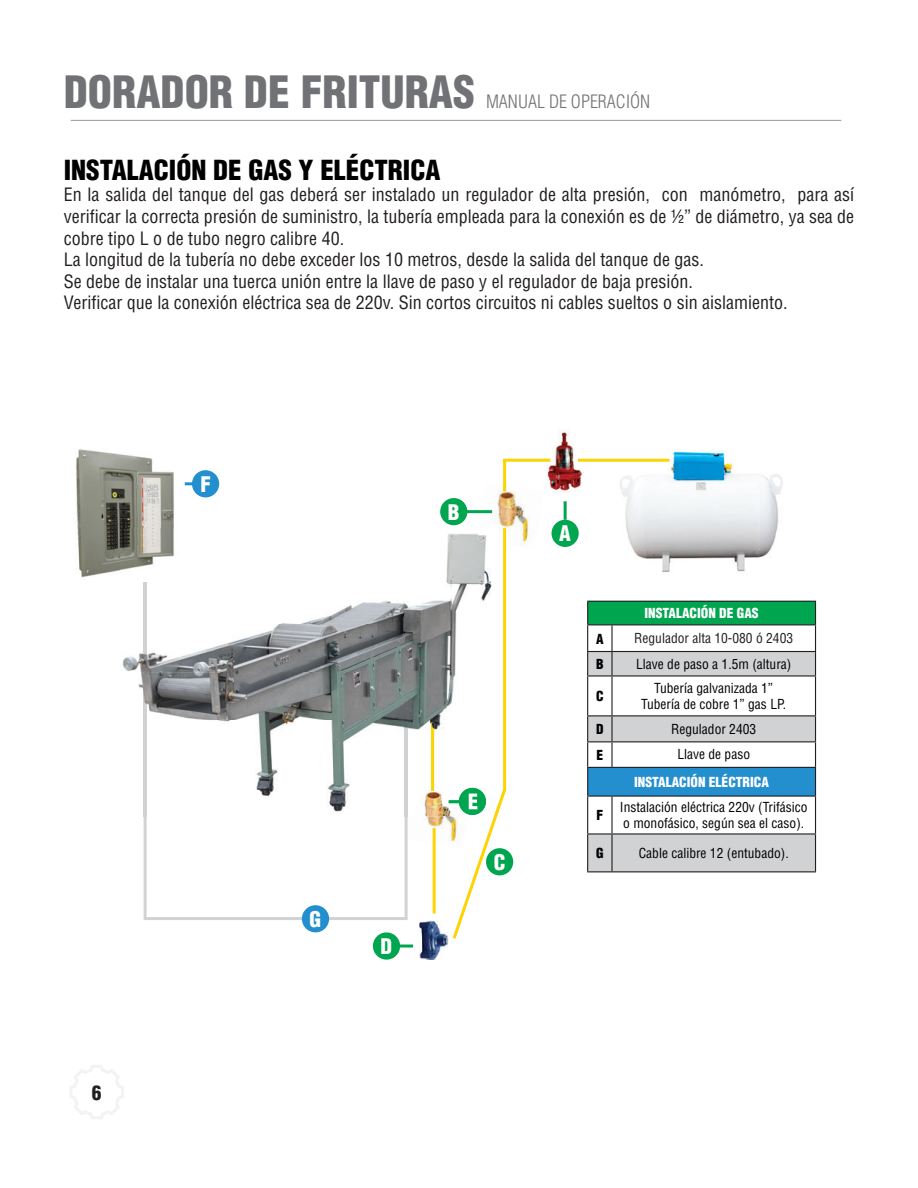
<style>
.page{position:relative;width:918px;height:1188px;background:#fff}
.page>*{position:absolute;margin:0;border:0;box-sizing:border-box;transform-origin:0 0}
.t1{font:900 condensed 43.5px "Helvetica";color:#717275}
.t2{font:900 condensed 27px "Helvetica";color:#000}
.t3{font:900 condensed 21px "Helvetica";color:#fff}
.t4{font:900 condensed 19.5px "Helvetica";color:#231f20}
.t5{font:condensed 18px/21.6px "Helvetica";color:#231f20}
.t6{font:300 condensed 18px "Helvetica LT Std";color:#717275}
.t7{font:condensed 13.5px/16.2px "Helvetica LT Std";color:#000;text-align:center}
.t8{font:900 condensed 13.5px "Helvetica";color:#fff}
.t9{font:condensed 13.5px "Helvetica";color:#231f20}
.t10{font:900 condensed 13.5px "Helvetica";color:#000}
</style>
<div class="page">
<hr style="left:71px;top:120px;width:770px;height:1px;background:#979797">
<svg style="left:70px;top:1065px;width:54px;height:54px"></svg>
<img style="left:553px;top:431px;width:31px;height:62px">
<img style="left:419px;top:920px;width:30px;height:40px">
<img style="left:479px;top:492px;width:50px;height:57px">
<img style="left:425px;top:816px;width:24px;height:32px">
<div style="left:552px;top:520px;width:27px;height:27px;background:#00a54f;border-radius:50%"></div>
<div style="left:440px;top:498px;width:27px;height:27px;background:#00a54f;border-radius:50%"></div>
<div style="left:373px;top:932px;width:27px;height:28px;background:#00a54f;border-radius:50%"></div>
<img style="left:611px;top:451px;width:172px;height:122px">
<img style="left:76px;top:449px;width:112px;height:128px">
<hr style="left:578px;top:459px;width:91px;height:3px;background:#fed304">
<svg style="left:502px;top:458px;width:51px;height:36px"></svg>
<div style="left:486px;top:848px;width:27px;height:27px;background:#00a54f;border-radius:50%"></div>
<hr style="left:433px;top:828px;width:3px;height:85px;background:#fed304">
<svg style="left:144px;top:816px;width:264px;height:104px"></svg>
<div style="left:302px;top:905px;width:27px;height:27px;background:#238fcf;border-radius:50%"></div>
<div style="left:192px;top:470px;width:27px;height:27px;background:#238fcf;border-radius:50%"></div>
<hr style="left:564px;top:501px;width:3px;height:19px;background:#00a54f">
<hr style="left:466px;top:510px;width:26px;height:3px;background:#00a54f">
<svg style="left:185px;top:482px;width:7px;height:3px"></svg>
<hr style="left:398px;top:945px;width:15px;height:3px;background:#00a54f">
<div style="left:588px;top:601px;width:228px;height:24px;background:#00a54f"></div>
<svg style="left:613px;top:625px;width:202px;height:26px"></svg>
<svg style="left:588px;top:652px;width:227px;height:219px"></svg>
<div style="left:588px;top:767px;width:228px;height:29px;background:#238fcf"></div>
<hr style="left:612px;top:601px;width:204px;height:1px;background:#231f20">
<hr style="left:612px;top:624px;width:204px;height:1px;background:#231f20">
<hr style="left:611px;top:625px;width:2px;height:26px;background:#231f20">
<svg style="left:587px;top:601px;width:25px;height:74px"></svg>
<hr style="left:612px;top:651px;width:204px;height:1px;background:#231f20">
<hr style="left:611px;top:652px;width:2px;height:23px;background:#231f20">
<svg style="left:815px;top:602px;width:1px;height:73px"></svg>
<hr style="left:587px;top:675px;width:25px;height:2px;background:#231f20">
<hr style="left:587px;top:677px;width:1px;height:38px;background:#231f20">
<hr style="left:612px;top:675px;width:204px;height:2px;background:#231f20">
<hr style="left:611px;top:677px;width:2px;height:38px;background:#231f20">
<hr style="left:815px;top:677px;width:1px;height:38px;background:#231f20">
<hr style="left:612px;top:715px;width:204px;height:1px;background:#231f20">
<hr style="left:611px;top:716px;width:2px;height:25px;background:#231f20">
<hr style="left:612px;top:741px;width:204px;height:1px;background:#231f20">
<hr style="left:611px;top:742px;width:2px;height:25px;background:#231f20">
<hr style="left:612px;top:767px;width:204px;height:1px;background:#231f20">
<svg style="left:815px;top:716px;width:1px;height:80px"></svg>
<svg style="left:587px;top:715px;width:25px;height:82px"></svg>
<hr style="left:587px;top:797px;width:1px;height:36px;background:#231f20">
<hr style="left:612px;top:796px;width:204px;height:1px;background:#231f20">
<hr style="left:611px;top:797px;width:2px;height:36px;background:#231f20">
<hr style="left:815px;top:797px;width:1px;height:36px;background:#231f20">
<hr style="left:587px;top:833px;width:25px;height:2px;background:#231f20">
<hr style="left:587px;top:835px;width:1px;height:36px;background:#231f20">
<hr style="left:612px;top:833px;width:204px;height:2px;background:#231f20">
<hr style="left:611px;top:835px;width:2px;height:36px;background:#231f20">
<hr style="left:815px;top:835px;width:1px;height:36px;background:#231f20">
<svg style="left:587px;top:871px;width:25px;height:1px"></svg>
<hr style="left:612px;top:871px;width:204px;height:1px;background:#231f20">
<img style="left:121px;top:528px;width:328px;height:288px">
<img style="left:409px;top:782px;width:40px;height:34px">
<img style="left:431px;top:723px;width:3px;height:68px">
<img style="left:144px;top:583px;width:3px;height:233px">
<img style="left:405px;top:697px;width:3px;height:119px">
<svg style="left:449px;top:528px;width:57px;height:411px"></svg>
<h1 class="t1" style="left:64px;top:65px;width:413px">DORADOR DE FRITURAS</h1>
<p class="t6" style="left:486px;top:91px;width:166px">MANUAL DE OPERACIÓN</p>
<h2 class="t2" style="left:64px;top:153px;width:378px">INSTALACIÓN DE GAS Y ELÉCTRICA</h2>
<p class="t5" style="left:64px;top:184px;width:792px">En la salida del tanque del gas deberá ser instalado un regulador de alta presión, con manómetro, para así verificar la correcta presión de suministro, la tubería empleada para la conexión es de ½” de diámetro, ya sea de cobre tipo L o de tubo negro calibre 40.<br>La longitud de la tubería no debe exceder los 10 metros, desde la salida del tanque de gas.<br>Se debe de instalar una tuerca unión entre la llave de paso y el regulador de baja presión.<br>Verificar que la conexión eléctrica sea de 220v. Sin cortos circuitos ni cables sueltos o sin aislamiento.</p>
<p class="t3" style="left:200px;top:471px;width:12px">F</p>
<p class="t4" style="left:92px;top:1080px;width:11px">6</p>
<p class="t3" style="left:310px;top:906px;width:13px">G</p>
<p class="t3" style="left:381px;top:933px;width:13px">D</p>
<p class="t3" style="left:448px;top:499px;width:13px">B</p>
<p class="t3" style="left:494px;top:849px;width:13px">C</p>
<p class="t3" style="left:559px;top:520px;width:13px">A</p>
<p class="t8" style="left:645px;top:605px;width:116px">INSTALACIÓN DE GAS</p>
<p class="t10" style="left:596px;top:630px;width:9px">A</p>
<p class="t9" style="left:634px;top:630px;width:160px">Regulador alta 10-080 ó 2403</p>
<p class="t10" style="left:596px;top:656px;width:9px">B</p>
<p class="t7" style="left:636px;top:655px;width:157px">Llave de paso a 1.5m (altura)</p>
<p class="t10" style="left:596px;top:688px;width:9px">C</p>
<p class="t7" style="left:641px;top:680px;width:146px">Tubería galvanizada 1”<br>Tubería de cobre 1” gas LP.</p>
<p class="t10" style="left:596px;top:721px;width:9px">D</p>
<p class="t7" style="left:671px;top:721px;width:87px">Regulador 2403</p>
<p class="t10" style="left:596px;top:747px;width:8px">E</p>
<p class="t7" style="left:677px;top:746px;width:74px">Llave de paso</p>
<p class="t8" style="left:634px;top:774px;width:136px">INSTALACIÓN ELÉCTRICA</p>
<p class="t10" style="left:596px;top:807px;width:8px">F</p>
<p class="t7" style="left:620px;top:799px;width:189px;text-align:left">Instalación eléctrica 220v (Trifásico o monofásico, según sea el caso).</p>
<p class="t10" style="left:596px;top:845px;width:9px">G</p>
<p class="t7" style="left:639px;top:845px;width:151px">Cable calibre 12 (entubado).</p>
</div>
